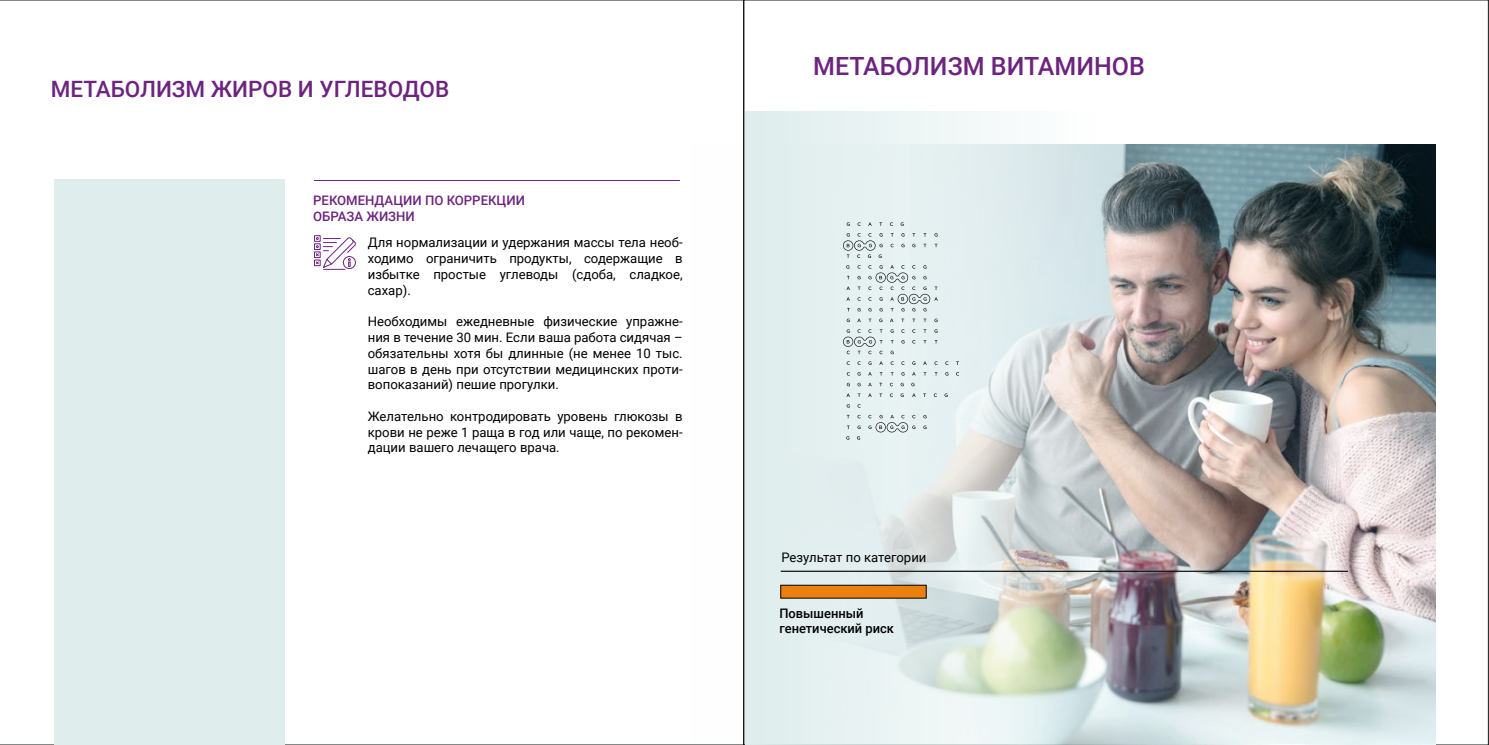
<style>
.page{position:relative;width:1489px;height:745px;background:#fff}
.page>*{position:absolute;margin:0;border:0;box-sizing:border-box;transform-origin:0 0}
.t1{font:500 25px "Roboto";color:#6d247f}
.t2{font:500 22.5px "Roboto";color:#6d247f}
.t3{font:13.12px/15.8px "Roboto";color:#000;text-align:justify}
.t4{font:500 13.12px/15.8px "Roboto";color:#6d247f}
.t5{font:500 13.12px/15.6px "Roboto";color:#000}
</style>
<div class="page">
<div style="left:54px;top:179px;width:231px;height:565px;background:#dfeded"></div>
<hr style="left:314px;top:180px;width:365px;height:1px;background:#6d247f">
<div style="left:314px;top:243px;width:6px;height:7px;border:1px solid #6d247f"></div>
<div style="left:314px;top:235px;width:6px;height:7px;border:1px solid #6d247f"></div>
<div style="left:314px;top:251px;width:6px;height:7px;border:1px solid #6d247f"></div>
<div style="left:314px;top:259px;width:6px;height:7px;border:1px solid #6d247f"></div>
<svg style="left:315px;top:236px;width:41px;height:34px"></svg>
<img style="left:743px;top:145px;width:692px;height:599px">
<svg style="left:745px;top:111px;width:350px;height:633px;background:#dde7e6"></svg>
<svg style="left:840px;top:217px;width:119px;height:227px;background:#dee9ea"></svg>
<hr style="left:780px;top:570px;width:567px;height:1px;background:#111313">
<div style="left:780px;top:584px;width:146px;height:13px;background:#eb8010;border:1px solid #000"></div>
<h2 class="t2" style="left:51px;top:73px;width:400px">МЕТАБОЛИЗМ ЖИРОВ И УГЛЕВОДОВ</h2>
<p class="t4" style="left:313px;top:192px;width:213px">РЕКОМЕНДАЦИИ ПО КОРРЕКЦИИ<br>ОБРАЗА ЖИЗНИ</p>
<p class="t3" style="left:368px;top:234px;width:316px">Для нормализации и удержания массы тела необ&shy;ходимо ограничить продукты, содержащие в избытке простые углеводы (сдоба, сладкое, сахар).</p>
<p class="t3" style="left:368px;top:313px;width:316px">Необходимы ежедневные физические упражне&shy;ния в течение 30 мин. Если ваша работа сидячая – обязательны хотя бы длинные (не менее 10 тыс. шагов в день при отсутствии медицинских проти&shy;вопоказаний) пешие прогулки.</p>
<p class="t3" style="left:368px;top:407px;width:316px">Желательно контродировать уровень глюкозы в крови не реже 1 раща в год или чаще, по рекомен&shy;дации вашего лечащего врача.</p>
<h1 class="t1" style="left:813px;top:49px;width:333px">МЕТАБОЛИЗМ ВИТАМИНОВ</h1>
<p class="t3" style="left:781px;top:548px;width:147px">Результат по категории</p>
<p class="t5" style="left:779px;top:604px;width:116px">Повышенный генетический риск</p>
</div>
